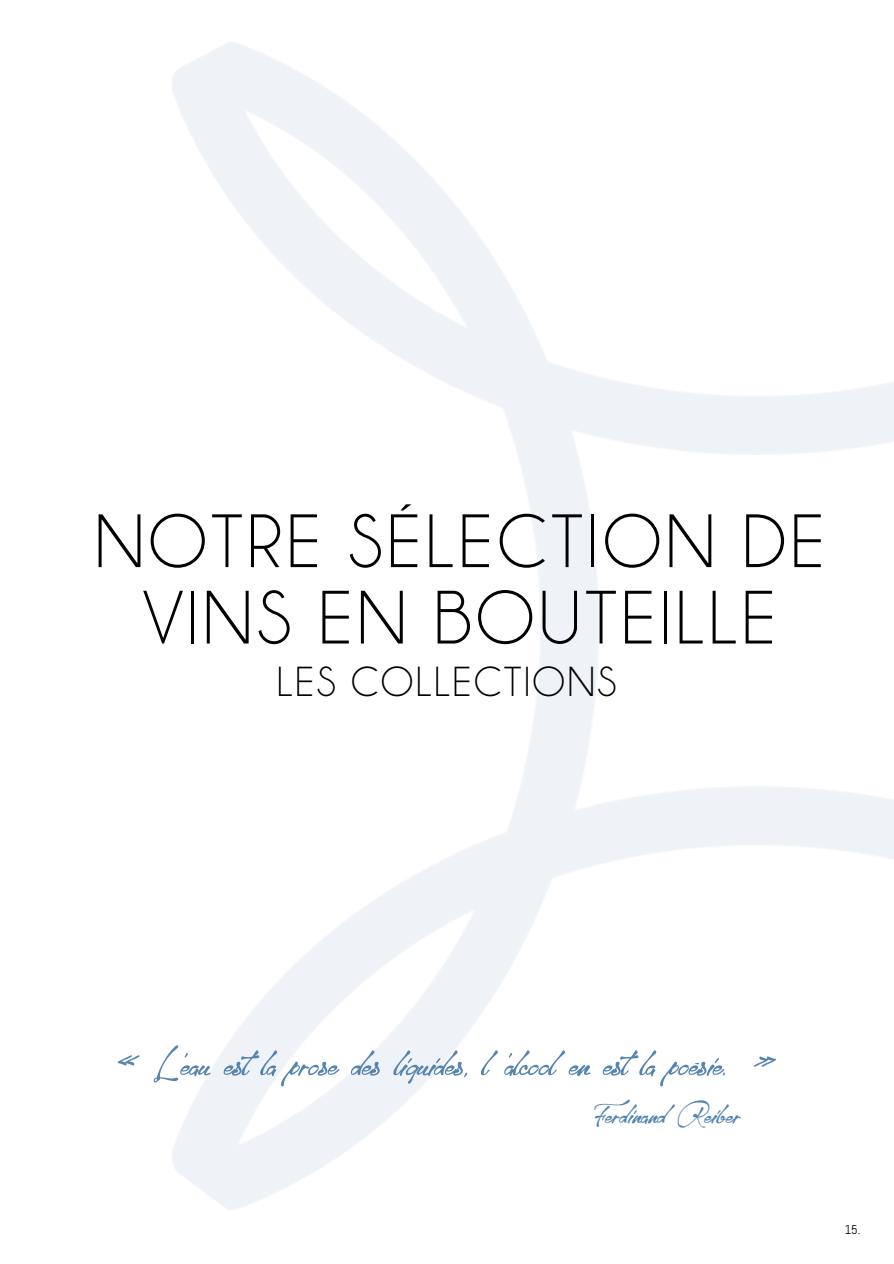
<style>
.page{position:relative;width:894px;height:1264px;background:#fff}
.page>*{position:absolute;margin:0;border:0;box-sizing:border-box;transform-origin:0 0}
.t1{font:76.35px/76.3px "Champagne Limousines";letter-spacing:.05em;color:#000;text-align:center}
.t2{font:76.35px "Brev Script Personal Use";color:#5484af}
.t3{font:59.4px "Sanctuary Playground";letter-spacing:-.01em;color:#5484af}
.t4{font:44.55px "Sanctuary Playground";color:#5484af}
.t5{font:42.45px "Champagne Limousines";letter-spacing:.05em;color:#000}
.t6{font:12.75px "Abel";color:#000}
</style>
<div class="page">
<p class="t1" style="left:94px;top:503px;width:731px">NOTRE SÉLECTION DE<br>VINS EN BOUTEILLE</p>
<h2 class="t5" style="left:277px;top:661px;width:341px">LES COLLECTIONS</h2>
<h3 class="t2" style="left:113px;top:1000px;width:33px">«</h3>
<p class="t3" style="left:153px;top:1029px;width:574px">L'eau est la prose des liquides, l'alcool en est la poésie.</p>
<h4 class="t2" style="left:748px;top:1000px;width:34px">»</h4>
<p class="t4" style="left:593px;top:1088px;width:148px">Ferdinand Reiber</p>
<p class="t6" style="left:844px;top:1221px;width:17px">15.</p>
</div>
